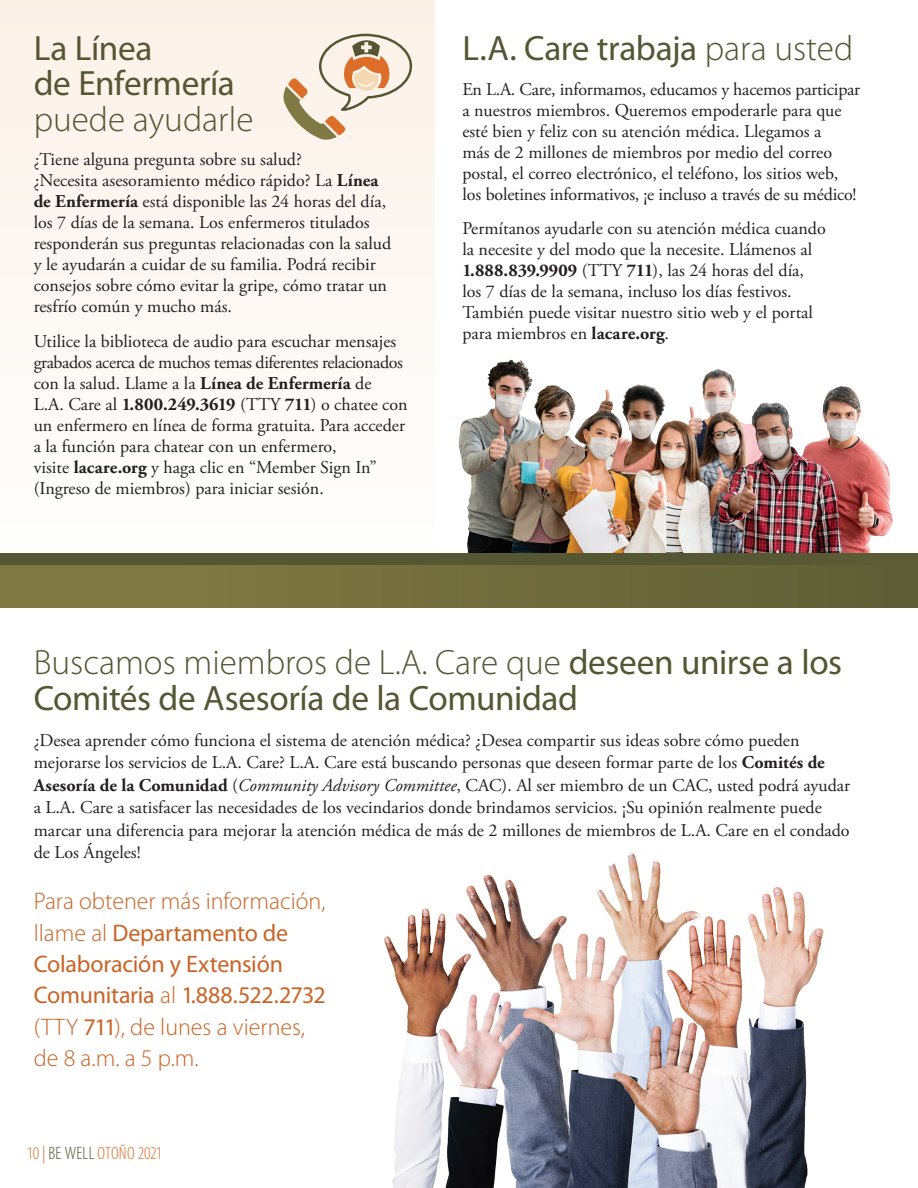
<style>
.page{position:relative;width:918px;height:1188px;background:#fff}
.page>*{position:absolute;margin:0;border:0;box-sizing:border-box;transform-origin:0 0}
.t1{font:35.25px/35.2px "Myriad Pro";letter-spacing:-.015em;color:#555733}
.t2{font:300 24px/31.5px "Myriad Pro";color:#c96426}
.t3{font:18px/21px "Adobe Garamond Pro";color:#231f20}
.t4{font:300 condensed 18px "Myriad Pro";letter-spacing:.005em;color:#dd6e2a}
.s1{font-weight:300}
.s2{font-weight:700}
.s3{font-style:italic}
.s4{font-weight:400}
.s5{color:#555733}
</style>
<div class="page">
<div style="left:0;top:0;width:435px;height:567px;background:#fdf8f3"></div>
<img style="left:458px;top:359px;width:435px;height:194px">
<img style="left:384px;top:853px;width:440px;height:335px">
<div style="left:0;top:564px;width:918px;height:43px;background:linear-gradient(to right,#867d45,#5f5e35)"></div>
<div style="left:0;top:553px;width:918px;height:11px;background:#555733"></div>
<svg style="left:283px;top:34px;width:129px;height:106px"></svg>
<h2 class="t1" style="left:34px;top:30px;width:221px">La Línea<br>de Enfermería <span class="s1">puede ayudarle</span></h2>
<p class="t3" style="left:34px;top:150px;width:359px">¿Tiene alguna pregunta sobre su salud?<br>¿Necesita asesoramiento médico rápido? La <span class="s2">Línea de Enfermería</span> está disponible las 24 horas del día, los 7 días de la semana. Los enfermeros titulados responderán sus preguntas relacionadas con la salud y le ayudarán a cuidar de su familia. Podrá recibir consejos sobre cómo evitar la gripe, cómo tratar un resfrío común y mucho más.</p>
<p class="t3" style="left:34px;top:331px;width:375px">Utilice la biblioteca de audio para escuchar mensajes grabados acerca de muchos temas diferentes relacionados con la salud. Llame a la <span class="s2">Línea de Enfermería</span> de<br>L.A. Care al <span class="s2">1.800.249.3619</span> (TTY <span class="s2">711</span>) o chatee con un enfermero en línea de forma gratuita. Para acceder a la función para chatear con un enfermero,<br>visite <span class="s2">lacare.org</span> y haga clic en “Member Sign In” (Ingreso de miembros) para iniciar sesión.</p>
<h2 class="t1" style="left:462px;top:30px;width:392px">L.A. Care trabaja <span class="s1">para usted</span></h2>
<p class="t3" style="left:462px;top:79px;width:399px">En L.A. Care, informamos, educamos y hacemos participar a nuestros miembros. Queremos empoderarle para que esté bien y feliz con su atención médica. Llegamos a<br>más de 2 millones de miembros por medio del correo postal, el correo electrónico, el teléfono, los sitios web, los boletines informativos, ¡e incluso a través de su médico!</p>
<p class="t3" style="left:462px;top:219px;width:365px">Permítanos ayudarle con su atención médica cuando la necesite y del modo que la necesite. Llámenos al <span class="s2">1.888.839.9909</span> (TTY <span class="s2">711</span>), las 24 horas del día, los 7 días de la semana, incluso los días festivos.<br>También puede visitar nuestro sitio web y el portal para miembros en <span class="s2">lacare.org</span>.</p>
<h2 class="t1" style="left:34px;top:644px;width:810px"><span class="s1">Buscamos miembros de L.A. Care que</span> deseen unirse a los<br>Comités de Asesoría de la Comunidad</h2>
<p class="t3" style="left:34px;top:729px;width:818px;line-height:22.5px">¿Desea aprender cómo funciona el sistema de atención médica? ¿Desea compartir sus ideas sobre cómo pueden mejorarse los servicios de L.A. Care? L.A. Care está buscando personas que deseen formar parte de los <span class="s2">Comités de Asesoría de la Comunidad</span> (<span class="s3">Community Advisory Committee</span>, CAC). Al ser miembro de un CAC, usted podrá ayudar a L.A. Care a satisfacer las necesidades de los vecindarios donde brindamos servicios. ¡Su opinión realmente puede marcar una diferencia para mejorar la atención médica de más de 2 millones de miembros de L.A. Care en el condado de Los Ángeles!</p>
<p class="t2" style="left:34px;top:886px;width:294px">Para obtener más información, llame al <span class="s4">Departamento de<br>Colaboración y Extensión<br>Comunitaria</span> al <span class="s4">1.888.522.2732 </span>(TTY <span class="s4">711</span>), de lunes a viernes, de 8 a.m. a 5 p.m.</p>
<p class="t4" style="left:27px;top:1144px;width:137px">10 | <span class="s5">BE WELL</span> OTOÑO 2021</p>
</div>
